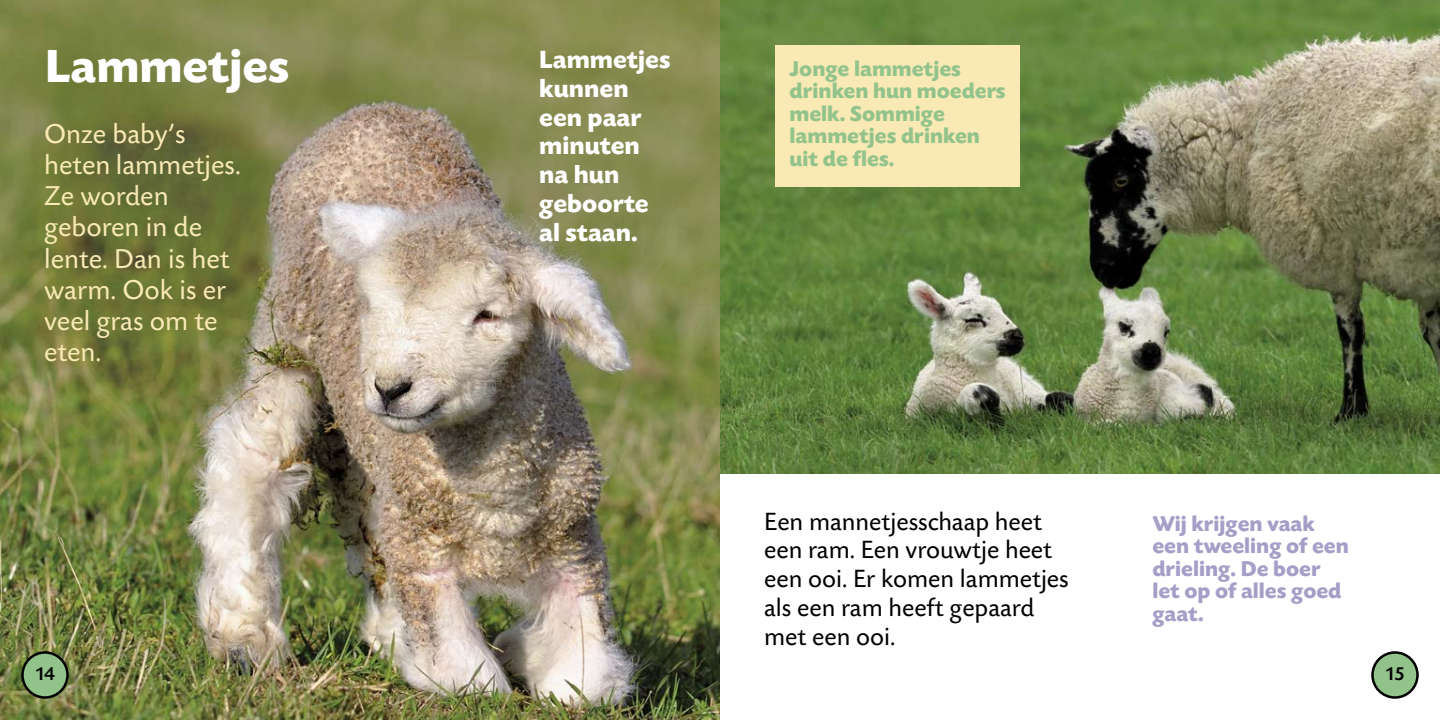
<style>
.page{position:relative;width:1440px;height:720px;background:#fff}
.page>*{position:absolute;margin:0;border:0;box-sizing:border-box;transform-origin:0 0}
.t1{font:700 48.75px "Today SB";color:#fff}
.t2{font:28.75px/31.2px "Today SB";color:#f8e9b5}
.t3{font:26.25px/28.8px "Today SB";color:#000}
.t4{font:700 26.25px/28.8px "Today SB";color:#fff}
.t5{font:700 22.5px/22.5px "Today SB";color:#92c38b}
.t6{font:700 22.5px/22.5px "Today SB";color:#a59fc8}
.t7{font:500 20px "Today SB";color:#000}
</style>
<div class="page">
<img style="left:0;top:0;width:720px;height:720px">
<div style="left:22px;top:652px;width:46px;height:46px;background:#92c38b;border-radius:50%"></div>
<div style="left:21px;top:651px;width:48px;height:48px;border:2px solid #000;border-radius:50%"></div>
<div style="left:1372px;top:652px;width:46px;height:46px;background:#92c38b;border-radius:50%"></div>
<div style="left:1371px;top:651px;width:48px;height:48px;border:2px solid #000;border-radius:50%"></div>
<img style="left:720px;top:0;width:720px;height:473px">
<div style="left:775px;top:45px;width:245px;height:142px;background:#f8e9b5"></div>
<h1 class="t1" style="left:45px;top:40px;width:245px">Lammetjes</h1>
<p class="t2" style="left:44px;top:119px;width:198px">Onze baby’s heten lammetjes.<br>Ze worden geboren in de lente. Dan is het warm. Ook is er veel gras om te eten.</p>
<p class="t4" style="left:539px;top:46px;width:133px">Lammetjes kunnen een paar minuten na hun geboorte al staan.</p>
<p class="t5" style="left:790px;top:58px;width:218px">Jonge lammetjes drinken hun moeders melk. Sommige lammetjes drinken uit de fles.</p>
<p class="t3" style="left:764px;top:508px;width:306px">Een mannetjesschaap heet een ram. Een vrouwtje heet een ooi. Er komen lammetjes als een ram heeft gepaard met een ooi.</p>
<p class="t6" style="left:1152px;top:513px;width:198px">Wij krijgen vaak een tweeling of een drieling. De boer let op of alles goed gaat.</p>
<p class="t7" style="left:35px;top:663px;width:22px">14</p>
<p class="t7" style="left:1385px;top:663px;width:22px">15</p>
</div>
